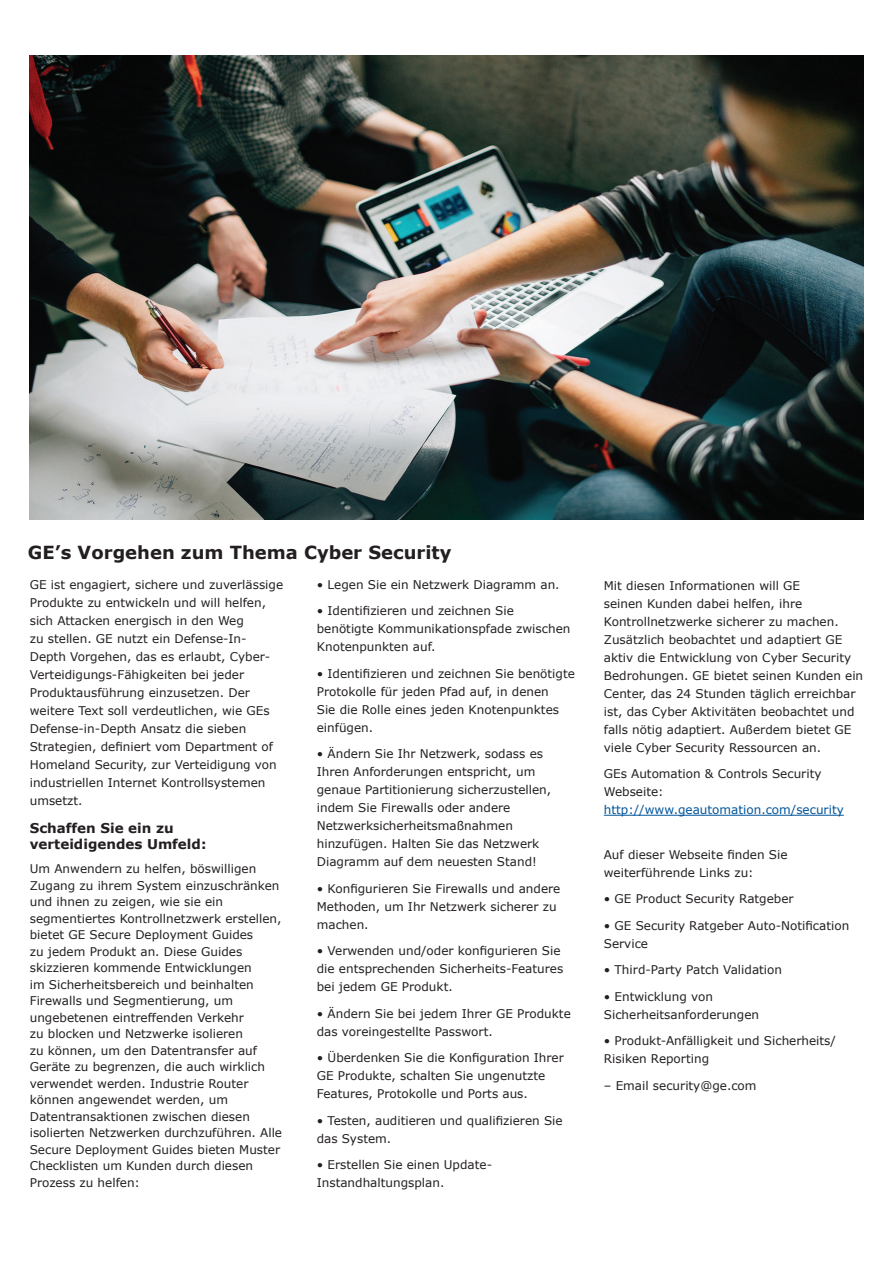
<style>
.page{position:relative;width:893px;height:1263px;background:#fff}
.page>*{position:absolute;margin:0;border:0;box-sizing:border-box;transform-origin:0 0}
.t1{font:700 18px "Verdana";color:#231f20}
.t2{font:700 13.5px/16.5px "Verdana";color:#231f20}
.t3{font:12px/18px "Verdana";color:#231f20}
.t4{font:12px "Verdana";color:#01549a}
</style>
<div class="page">
<hr style="left:604px;top:815px;width:240px;height:1px;background:#01549a">
<img style="left:30px;top:56px;width:833px;height:463px">
<h1 class="t1" style="left:28px;top:541px;width:425px">GE’s Vorgehen zum Thema Cyber Security</h1>
<p class="t3" style="left:30px;top:575px;width:255px">GE ist engagiert, sichere und zuverlässige Produkte zu entwickeln und will helfen, sich Attacken energisch in den Weg<br>zu stellen. GE nutzt ein Defense-In-Depth Vorgehen, das es erlaubt, Cyber-Verteidigungs-Fähigkeiten bei jeder Produktausführung einzusetzen. Der weitere Text soll verdeutlichen, wie GEs Defense-in-Depth Ansatz die sieben Strategien, definiert vom Department of Homeland Security, zur Verteidigung von industriellen Internet Kontrollsystemen umsetzt.</p>
<p class="t2" style="left:30px;top:819px;width:178px">Schaffen Sie ein zu verteidigendes Umfeld:</p>
<p class="t3" style="left:30px;top:860px;width:254px;line-height:16.5px">Um Anwendern zu helfen, böswilligen Zugang zu ihrem System einzuschränken und ihnen zu zeigen, wie sie ein segmentiertes Kontrollnetzwerk erstellen, bietet GE Secure Deployment Guides<br>zu jedem Produkt an. Diese Guides skizzieren kommende Entwicklungen<br>im Sicherheitsbereich und beinhalten Firewalls und Segmentierung, um ungebetenen eintreffenden Verkehr<br>zu blocken und Netzwerke isolieren<br>zu können, um den Datentransfer auf Geräte zu begrenzen, die auch wirklich verwendet werden. Industrie Router können angewendet werden, um Datentransaktionen zwischen diesen isolierten Netzwerken durchzuführen. Alle Secure Deployment Guides bieten Muster Checklisten um Kunden durch diesen Prozess zu helfen:</p>
<p class="t3" style="left:317px;top:575px;width:244px">• Legen Sie ein Netzwerk Diagramm an.</p>
<p class="t3" style="left:317px;top:601px;width:255px">• Identifizieren und zeichnen Sie benötigte Kommunikationspfade zwischen<br>Knotenpunkten auf.</p>
<p class="t3" style="left:317px;top:664px;width:260px">• Identifizieren und zeichnen Sie benötigte Protokolle für jeden Pfad auf, in denen<br>Sie die Rolle eines jeden Knotenpunktes einfügen.</p>
<p class="t3" style="left:317px;top:744px;width:236px">• Ändern Sie Ihr Netzwerk, sodass es Ihren Anforderungen entspricht, um genaue Partitionierung sicherzustellen, indem Sie Firewalls oder andere Netzwerksicherheitsmaßnahmen hinzufügen. Halten Sie das Netzwerk Diagramm auf dem neuesten Stand!</p>
<p class="t3" style="left:317px;top:879px;width:245px">• Konfigurieren Sie Firewalls und andere<br>Methoden, um Ihr Netzwerk sicherer zu machen.</p>
<p class="t3" style="left:317px;top:941px;width:248px">• Verwenden und/oder konfigurieren Sie die entsprechenden Sicherheits-Features bei jedem GE Produkt.</p>
<p class="t3" style="left:317px;top:1004px;width:256px">• Ändern Sie bei jedem Ihrer GE Produkte das voreingestellte Passwort.</p>
<p class="t3" style="left:317px;top:1048px;width:249px">• Überdenken Sie die Konfiguration Ihrer<br>GE Produkte, schalten Sie ungenutzte<br>Features, Protokolle und Ports aus.</p>
<p class="t3" style="left:317px;top:1111px;width:247px">• Testen, auditieren und qualifizieren Sie das System.</p>
<p class="t3" style="left:317px;top:1155px;width:177px">• Erstellen Sie einen Update-<br>Instandhaltungsplan.</p>
<p class="t3" style="left:604px;top:576px;width:261px">Mit diesen Informationen will GE<br>seinen Kunden dabei helfen, ihre Kontrollnetzwerke sicherer zu machen.<br>Zusätzlich beobachtet und adaptiert GE aktiv die Entwicklung von Cyber Security Bedrohungen. GE bietet seinen Kunden ein Center, das 24 Stunden täglich erreichbar ist, das Cyber Aktivitäten beobachtet und falls nötig adaptiert. Außerdem bietet GE viele Cyber Security Ressourcen an.</p>
<p class="t3" style="left:604px;top:764px;width:219px">GEs Automation &amp; Controls Security<br>Webseite:</p>
<p class="t4" style="left:604px;top:802px;width:241px">http://www.geautomation.com/security</p>
<p class="t3" style="left:604px;top:845px;width:185px">Auf dieser Webseite finden Sie weiterführende Links zu:</p>
<p class="t3" style="left:604px;top:889px;width:191px">• GE Product Security Ratgeber</p>
<p class="t3" style="left:604px;top:916px;width:247px">• GE Security Ratgeber Auto-Notification<br>Service</p>
<p class="t3" style="left:604px;top:960px;width:180px">• Third-Party Patch Validation</p>
<p class="t3" style="left:604px;top:987px;width:157px">• Entwicklung von<br>Sicherheitsanforderungen</p>
<p class="t3" style="left:604px;top:1031px;width:234px">• Produkt-Anfälligkeit und Sicherheits/<br>Risiken Reporting</p>
<p class="t3" style="left:604px;top:1076px;width:154px">– Email security@ge.com</p>
</div>
